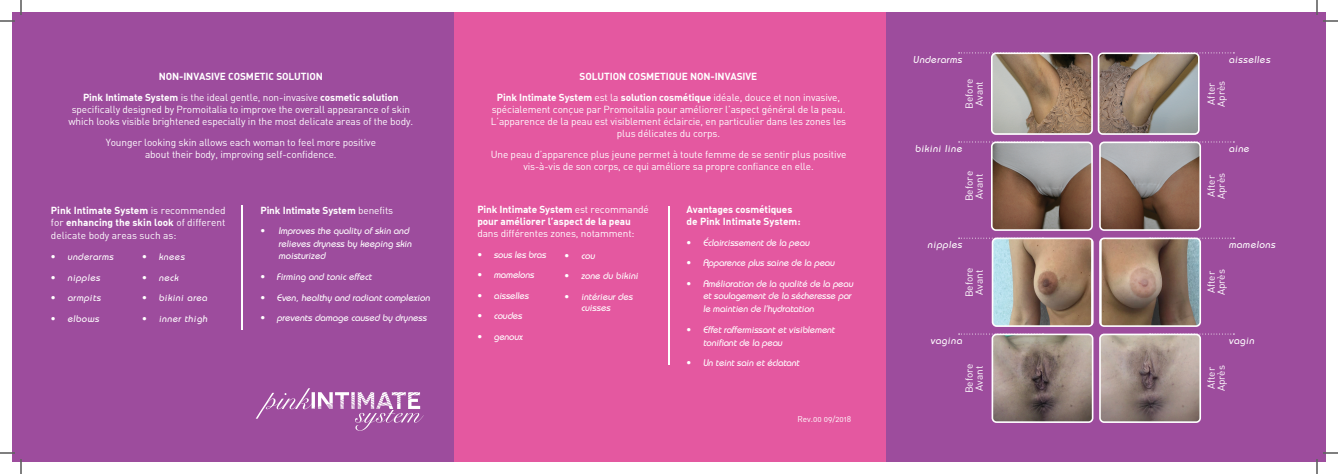
<style>
.page{position:relative;width:1338px;height:474px;background:#fff}
.page>*{position:absolute;margin:0;border:0;box-sizing:border-box;transform-origin:0 0}
.t1{font:10.1px/9.9px "DIN Alternate";letter-spacing:-.01em;color:#fff}
.t2{font:700 10.1px/12.1px "DIN Alternate";letter-spacing:-.01em;color:#fff}
.t3{font:500 10.1px "Bauhaus Std";color:#fff}
.t4{font:500 9.6px/12.8px "Bauhaus Std";color:#fff}
.t5{font:8.2px "DIN Alternate";color:#fff}
.s1{font-weight:400}
</style>
<div class="page">
<div style="left:12px;top:12px;width:442px;height:450px;background:#9d4c9d"></div>
<div style="left:886px;top:12px;width:440px;height:450px;background:#9d4c9d"></div>
<div style="left:454px;top:12px;width:432px;height:450px;background:#e458a0"></div>
<hr style="left:241px;top:205px;width:1px;height:125px;background:#fff">
<hr style="left:668px;top:206px;width:2px;height:159px;background:#fff">
<svg style="left:959px;top:52px;width:34px;height:1px"></svg>
<svg style="left:959px;top:142px;width:33px;height:1px"></svg>
<svg style="left:959px;top:238px;width:34px;height:1px"></svg>
<svg style="left:959px;top:334px;width:33px;height:1px"></svg>
<svg style="left:1199px;top:52px;width:35px;height:1px"></svg>
<svg style="left:1200px;top:142px;width:34px;height:1px"></svg>
<svg style="left:1200px;top:238px;width:34px;height:1px"></svg>
<svg style="left:1200px;top:334px;width:34px;height:1px"></svg>
<svg style="left:256px;top:388px;width:168px;height:43px"></svg>
<img style="left:994px;top:55px;width:96px;height:77px">
<div style="left:991px;top:52px;width:102px;height:83px;border:2px solid #fff;border-radius:4px"></div>
<img style="left:1101px;top:55px;width:96px;height:77px">
<div style="left:1098px;top:52px;width:102px;height:83px;border:2px solid #fff;border-radius:4px"></div>
<img style="left:992px;top:142px;width:98px;height:86px">
<div style="left:991px;top:142px;width:102px;height:89px;border:2px solid #fff;border-radius:4px"></div>
<img style="left:1102px;top:142px;width:98px;height:86px">
<div style="left:1099px;top:142px;width:102px;height:89px;border:2px solid #fff;border-radius:4px"></div>
<img style="left:993px;top:238px;width:98px;height:86px">
<div style="left:992px;top:238px;width:102px;height:89px;border:2px solid #fff;border-radius:4px"></div>
<img style="left:1102px;top:238px;width:98px;height:86px">
<div style="left:1099px;top:238px;width:102px;height:89px;border:2px solid #fff;border-radius:4px"></div>
<img style="left:992px;top:334px;width:101px;height:88px">
<div style="left:992px;top:334px;width:101px;height:89px;border:2px solid #fff;border-radius:4px"></div>
<img style="left:1102px;top:334px;width:98px;height:86px">
<div style="left:1099px;top:334px;width:102px;height:89px;border:2px solid #fff;border-radius:4px"></div>
<svg style="left:0;top:0;width:22px;height:22px"></svg>
<svg style="left:0;top:452px;width:22px;height:22px"></svg>
<svg style="left:1316px;top:0;width:22px;height:22px"></svg>
<svg style="left:1316px;top:452px;width:22px;height:22px"></svg>
<p class="t2" style="left:83px;top:66px;width:317px;line-height:20.6px;text-align:center">NON-INVASIVE COSMETIC SOLUTION<br>Pink Intimate System <span class="s1">is the ideal gentle, non-invasive</span> cosmetic solution</p>
<p class="t1" style="left:68px;top:103px;width:346px;line-height:12.1px;text-align:center">specifically designed by Promoitalia to improve the overall appearance of skin which looks visible brightened especially in the most delicate areas of the body.</p>
<p class="t1" style="left:106px;top:136px;width:272px;line-height:12.1px;text-align:center">Younger looking skin allows each woman to feel more positive about their body, improving self-confidence.</p>
<p class="t2" style="left:51px;top:204px;width:176px">Pink Intimate System <span class="s1">is recommended for</span> enhancing the skin look <span class="s1">of different</span></p>
<p class="t1" style="left:51px;top:231px;width:127px">delicate body areas such as:</p>
<p class="t4" style="left:51px;top:250px;width:65px">• underarms</p>
<p class="t4" style="left:51px;top:271px;width:52px">• nipples</p>
<p class="t4" style="left:51px;top:291px;width:53px">• armpits</p>
<p class="t4" style="left:51px;top:312px;width:51px">• elbows</p>
<p class="t4" style="left:142px;top:250px;width:45px">• knees</p>
<p class="t4" style="left:142px;top:271px;width:39px">• neck</p>
<p class="t4" style="left:142px;top:292px;width:68px">• bikini area</p>
<p class="t4" style="left:142px;top:312px;width:68px">• inner thigh</p>
<p class="t2" style="left:260px;top:204px;width:134px">Pink Intimate System <span class="s1">benefits</span></p>
<p class="t4" style="left:278px;top:224px;width:136px;text-indent:-18px">• Improves the quality of skin and relieves dryness by keeping skin moisturized</p>
<p class="t4" style="left:260px;top:270px;width:114px">• Firming and tonic effect</p>
<p class="t4" style="left:260px;top:291px;width:173px">• Even, healthy and radiant complexion</p>
<p class="t4" style="left:260px;top:311px;width:169px">• prevents damage caused by dryness</p>
<p class="t2" style="left:497px;top:66px;width:345px;line-height:20.6px;text-align:center">SOLUTION COSMETIQUE NON-INVASIVE<br>Pink Intimate System <span class="s1">est la</span> solution cosmétique <span class="s1">idéale, douce et non invasive,</span></p>
<p class="t1" style="left:491px;top:103px;width:357px;line-height:12.1px;text-align:center">spécialement conçue par Promoitalia pour améliorer l’aspect général de la peau.<br>L’apparence de la peau est visiblement éclaircie, en particulier dans les zones les plus délicates du corps.</p>
<p class="t1" style="left:491px;top:148px;width:357px;line-height:12.1px;text-align:center">Une peau d’apparence plus jeune permet à toute femme de se sentir plus positive vis-à-vis de son corps, ce qui améliore sa propre confiance en elle.</p>
<p class="t2" style="left:477px;top:203px;width:173px">Pink Intimate System <span class="s1">est recommandé </span>pour améliorer l’aspect de la peau</p>
<p class="t1" style="left:477px;top:228px;width:159px">dans différentes zones, notamment:</p>
<p class="t4" style="left:477px;top:248px;width:72px">• sous les bras</p>
<p class="t4" style="left:477px;top:268px;width:60px">• mamelons</p>
<p class="t4" style="left:477px;top:289px;width:54px">• aisselles</p>
<p class="t4" style="left:477px;top:310px;width:48px">• coudes</p>
<p class="t4" style="left:477px;top:330px;width:48px">• genoux</p>
<p class="t4" style="left:565px;top:249px;width:33px">• cou</p>
<p class="t4" style="left:565px;top:270px;width:77px">• zone du bikini</p>
<p class="t4" style="left:581px;top:291px;width:55px;line-height:11px;text-indent:-16px">• intérieur des cuisses</p>
<p class="t2" style="left:687px;top:203px;width:115px">Avantages cosmétiques de Pink Intimate System:</p>
<p class="t4" style="left:687px;top:236px;width:126px">• Éclaircissement de la peau</p>
<p class="t4" style="left:687px;top:256px;width:151px">• Apparence plus saine de la peau</p>
<p class="t4" style="left:703px;top:277px;width:153px;text-indent:-16px">• Amélioration de la qualité de la peau et soulagement de la sécheresse par le maintien de l’hydratation</p>
<p class="t4" style="left:703px;top:323px;width:135px;text-indent:-16px">• Effet raffermissant et visiblement tonifiant de la peau</p>
<p class="t4" style="left:687px;top:356px;width:116px">• Un teint sain et éclatant</p>
<p class="t5" style="left:798px;top:414px;width:55px">Rev.00 09/2018</p>
<p class="t3" style="left:913px;top:53px;width:52px">Underarms</p>
<p class="t1" style="left:964px;top:109px;width:32px;rotate:-90deg">Before<br>Avant</p>
<p class="t3" style="left:1229px;top:53px;width:45px">aisselles</p>
<p class="t1" style="left:1206px;top:107px;width:28px;rotate:-90deg">After<br>Après</p>
<p class="t3" style="left:915px;top:142px;width:50px">bikini line</p>
<p class="t3" style="left:1229px;top:142px;width:24px">aine</p>
<p class="t1" style="left:964px;top:201px;width:32px;rotate:-90deg">Before<br>Avant</p>
<p class="t1" style="left:1206px;top:199px;width:28px;rotate:-90deg">After<br>Après</p>
<p class="t3" style="left:928px;top:239px;width:37px">nipples</p>
<p class="t3" style="left:1229px;top:239px;width:50px">mamelons</p>
<p class="t1" style="left:964px;top:297px;width:32px;rotate:-90deg">Before<br>Avant</p>
<p class="t1" style="left:1206px;top:295px;width:28px;rotate:-90deg">After<br>Après</p>
<p class="t3" style="left:930px;top:335px;width:35px">vagina</p>
<p class="t3" style="left:1229px;top:335px;width:29px">vagin</p>
<p class="t1" style="left:964px;top:393px;width:32px;rotate:-90deg">Before<br>Avant</p>
<p class="t1" style="left:1206px;top:391px;width:28px;rotate:-90deg">After<br>Après</p>
</div>
